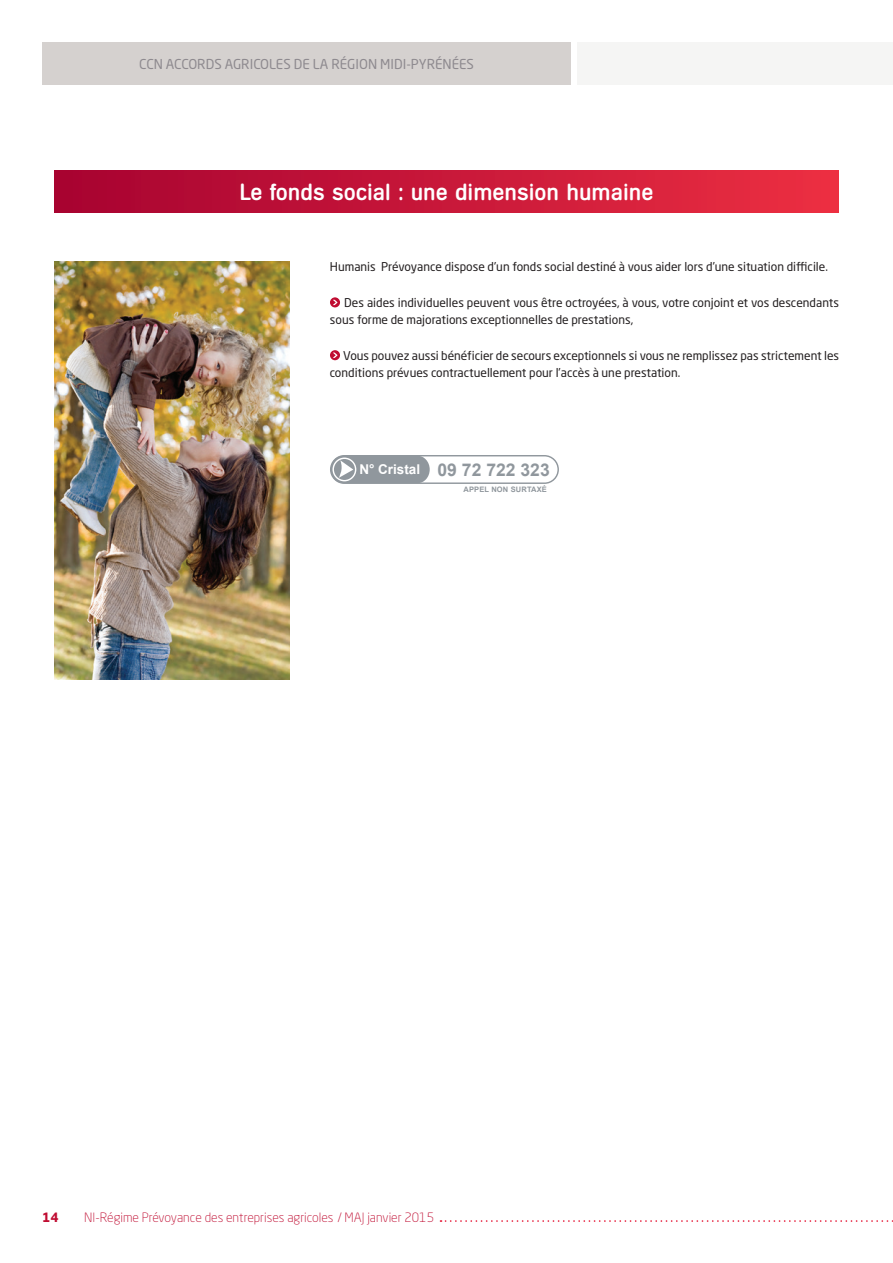
<style>
.page{position:relative;width:893px;height:1263px;background:#fff}
.page>*{position:absolute;margin:0;border:0;box-sizing:border-box;transform-origin:0 0}
.t1{font:500 22.5px "Mercedes";letter-spacing:.03em;color:#fff}
.t2{font:700 17.55px "Arial";color:#90979d}
.t3{font:13.5px "Neo Sans Std";color:#8e8a8f}
.t4{font:300 12.75px "Neo Sans Std";color:#c00d32}
.t5{font:700 12.75px "Neo Sans Std";color:#c00d32}
.t6{font:12px/16.5px "Neo Sans Std";color:#231f20}
.t7{font:700 7.5px "Arial";letter-spacing:.02em;color:#90979d}
.s1{font-size:13.5px;color:#fff}
</style>
<div class="page">
<div style="left:577px;top:43px;width:316px;height:42px;background:#f5f5f4"></div>
<div style="left:43px;top:43px;width:528px;height:42px;background:#d5d1cf"></div>
<svg style="left:440px;top:1220px;width:453px;height:2px"></svg>
<svg style="left:330px;top:297px;width:10px;height:10px"></svg>
<svg style="left:333px;top:300px;width:4px;height:5px"></svg>
<svg style="left:330px;top:350px;width:10px;height:10px"></svg>
<svg style="left:333px;top:353px;width:4px;height:5px"></svg>
<div style="left:54px;top:170px;width:785px;height:43px;background:linear-gradient(to right,#a60231,#ec2f42)"></div>
<img style="left:54px;top:261px;width:235px;height:418px">
<div style="left:330px;top:455px;width:229px;height:29px;border:1px solid #90979d;border-radius:14px"></div>
<div style="left:331px;top:456px;width:99px;height:27px;background:#90979d;border-radius:13px"></div>
<svg style="left:333px;top:458px;width:23px;height:23px"></svg>
<div style="left:332px;top:457px;width:24px;height:24px;border:1px solid #fff;border-radius:50%"></div>
<svg style="left:339px;top:460px;width:14px;height:18px"></svg>
<p class="t3" style="left:139px;top:56px;width:216px">CCN ACCORDS AGRICOLES de la région</p>
<p class="t3" style="left:380px;top:56px;width:87px">midi-Pyrénées</p>
<h1 class="t1" style="left:240px;top:179px;width:415px">Le fonds social : une dimension humaine</h1>
<p class="t6" style="left:330px;top:258px;width:498px">Humanis Prévoyance dispose d’un fonds social destiné à vous aider lors d’une situation difficile.</p>
<p class="t6" style="left:330px;top:295px;width:510px;text-indent:14px">Des aides individuelles peuvent vous être octroyées, à vous, votre conjoint et vos descendants sous forme de majorations exceptionnelles de prestations,</p>
<p class="t6" style="left:330px;top:347px;width:511px;text-indent:13px">Vous pouvez aussi bénéficier de secours exceptionnels si vous ne remplissez pas strictement les conditions prévues contractuellement pour l’accès à une prestation.</p>
<h2 class="t2" style="left:359px;top:458px;width:192px"><span class="s1">N° CRISTAL</span> 09 72 722 323</h2>
<p class="t7" style="left:463px;top:484px;width:85px">APPEL NON SURTAXÉ</p>
<p class="t5" style="left:42px;top:1209px;width:18px">14</p>
<p class="t4" style="left:84px;top:1210px;width:351px">NI-Régime Prévoyance des entreprises agricoles / MAJ janvier 2015</p>
</div>
